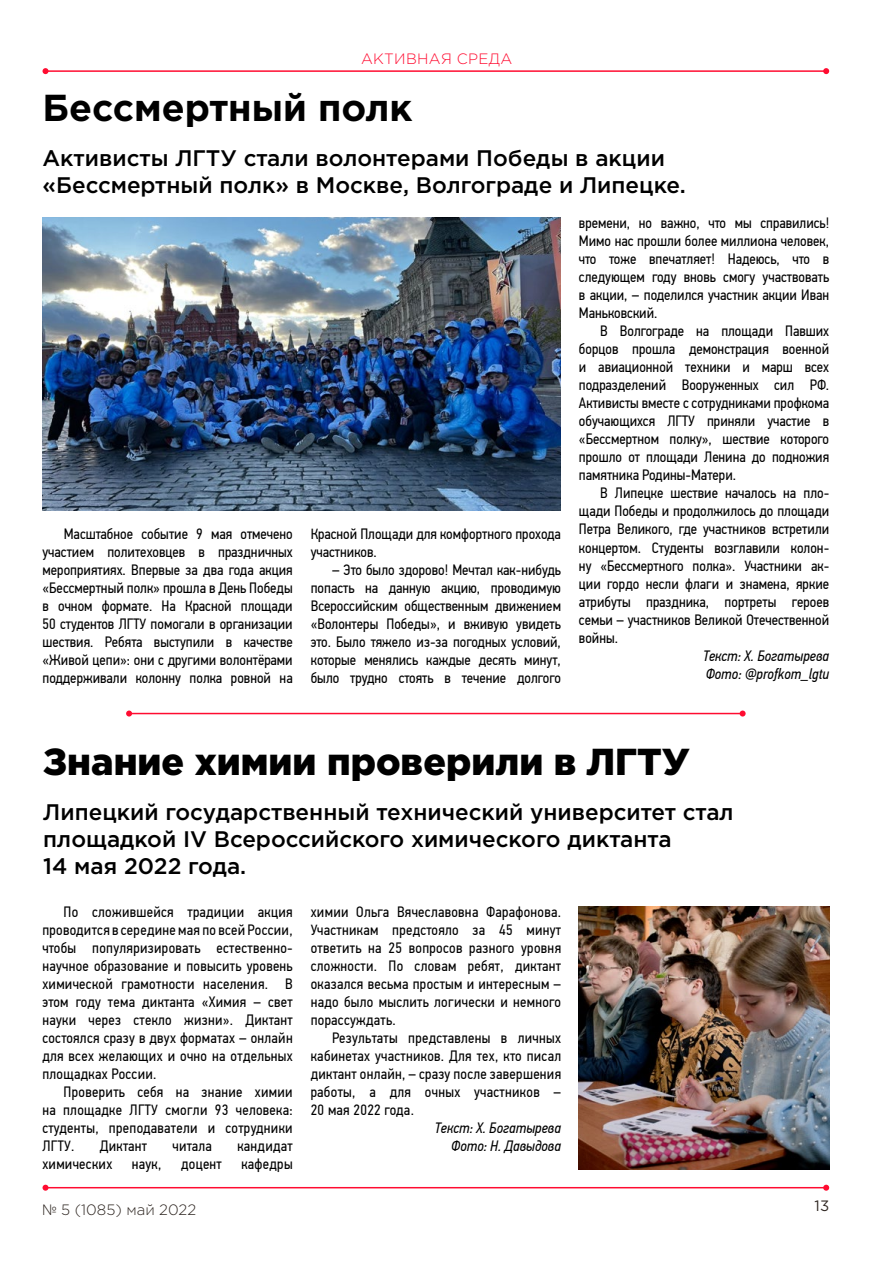
<style>
.page{position:relative;width:893px;height:1263px;background:#fff}
.page>*{position:absolute;margin:0;border:0;box-sizing:border-box;transform-origin:0 0}
.t1{font:900 37.5px "Gotham Pro";color:#000}
.t2{font:700 37.5px "Gotham Pro";color:#000}
.t3{font:500 22.5px/27px "Gotham Pro";color:#000}
.t4{font:15px/18px "PF Din Text Cond Pro";color:#000;text-align:justify}
.t5{font:italic 15px/18px "PF Din Text Cond Pro";color:#000}
.t6{font:15px "PF Din Text Cond Pro";letter-spacing:.02em;color:#000}
.t7{font:300 15px "Gotham Pro";color:#2f2722}
.t8{font:300 15px "Gotham Pro";letter-spacing:.02em;color:#ff0c31}
.t9{font:15px "Gotham Pro";color:#2f2722}
</style>
<div class="page">
<hr style="left:46px;top:70px;width:780px;height:2px;background:#ff0c31">
<svg style="left:43px;top:68px;width:6px;height:6px"></svg>
<svg style="left:823px;top:68px;width:6px;height:6px"></svg>
<hr style="left:46px;top:1187px;width:780px;height:1px;background:#ff0c31">
<svg style="left:43px;top:1185px;width:6px;height:6px"></svg>
<svg style="left:823px;top:1185px;width:6px;height:6px"></svg>
<img style="left:42px;top:218px;width:519px;height:292px">
<hr style="left:129px;top:713px;width:614px;height:1px;background:#ff0c31">
<svg style="left:126px;top:710px;width:6px;height:6px"></svg>
<svg style="left:740px;top:710px;width:6px;height:6px"></svg>
<img style="left:579px;top:906px;width:251px;height:263px">
<p class="t8" style="left:361px;top:50px;width:153px">АКТИВНАЯ СРЕДА</p>
<h1 class="t2" style="left:43px;top:86px;width:371px">Бессмертный полк</h1>
<h2 class="t3" style="left:43px;top:144px;width:645px">Активисты ЛГТУ стали волонтерами Победы в акции «Бессмертный полк» в Москве, Волгограде и Липецке.</h2>
<p class="t4" style="left:43px;top:524px;width:252px;text-indent:21px">Масштабное событие 9 мая отмечено участием политеховцев в праздничных мероприятиях. Впервые за два года акция «Бессмертный полк» прошла в День Победы в очном формате. На Красной площади 50 студентов ЛГТУ помогали в организации шествия. Ребята выступили в качестве «Живой цепи»: они с другими волонтёрами поддерживали колонну полка ровной на</p>
<p class="t4" style="left:311px;top:525px;width:252px">Красной Площади для комфортного прохода участников.</p>
<p class="t4" style="left:311px;top:561px;width:252px;text-indent:21px">– Это было здорово! Мечтал как-нибудь попасть на данную акцию, проводимую Всероссийским общественным движением «Волонтеры Победы», и вживую увидеть это. Было тяжело из-за погодных условий, которые менялись каждые десять минут, было трудно стоять в течение долгого</p>
<p class="t4" style="left:579px;top:214px;width:252px">времени, но важно, что мы справились!<br>Мимо нас прошли более миллиона человек, что тоже впечатляет! Надеюсь, что в следующем году вновь смогу участвовать в акции, – поделился участник акции Иван Маньковский.</p>
<p class="t4" style="left:579px;top:322px;width:252px;text-indent:21px">В Волгограде на площади Павших борцов прошла демонстрация военной и авиационной техники и марш всех подразделений Вооруженных сил РФ.<br>Активисты вместе с сотрудниками профкома обучающихся ЛГТУ приняли участие в «Бессмертном полку», шествие которого прошло от площади Ленина до подножия памятника Родины-Матери.</p>
<p class="t4" style="left:579px;top:484px;width:252px;text-indent:21px">В Липецке шествие началось на пло&shy;щади Победы и продолжилось до площади Петра Великого, где участников встретили концертом. Студенты возглавили колон&shy;ну «Бессмертного полка». Участники ак&shy;ции гордо несли флаги и знамена, яркие атрибуты праздника, портреты героев семьи – участников Великой Отечественной войны.</p>
<p class="t5" style="left:703px;top:646px;width:128px">Текст: Х. Богатырева<br>Фото: @profkom_lgtu</p>
<h1 class="t1" style="left:43px;top:740px;width:648px">Знание химии проверили в ЛГТУ</h1>
<h2 class="t3" style="left:43px;top:798px;width:692px">Липецкий государственный технический университет стал площадкой IV Всероссийского химического диктанта<br>14 мая 2022 года.</h2>
<p class="t4" style="left:42px;top:903px;width:252px;text-indent:21px">По сложившейся традиции акция проводится в середине мая по всей России, чтобы популяризировать естественно&shy;научное образование и повысить уровень химической грамотности населения. В этом году тема диктанта «Химия – свет науки через стекло жизни». Диктант состоялся сразу в двух форматах – онлайн для всех желающих и очно на отдельных площадках России.</p>
<p class="t4" style="left:42px;top:1083px;width:252px;text-indent:21px">Проверить себя на знание химии на площадке ЛГТУ смогли 93 человека: студенты, преподаватели и сотрудники ЛГТУ.</p>
<p class="t4" style="left:311px;top:903px;width:252px">химии Ольга Вячеславовна Фарафонова.<br>Участникам предстояло за 45 минут ответить на 25 вопросов разного уровня сложности. По словам ребят, диктант оказался весьма простым и интересным – надо было мыслить логически и немного порассуждать.</p>
<p class="t4" style="left:311px;top:1029px;width:252px;text-indent:21px">Результаты представлены в личных кабинетах участников. Для тех, кто писал диктант онлайн, – сразу после завершения работы, а для очных участников – 20 мая 2022 года.</p>
<p class="t5" style="left:435px;top:1119px;width:128px;text-align:right">Текст: Х. Богатырева<br>Фото: Н. Давыдова</p>
<p class="t6" style="left:100px;top:1137px;width:49px">Диктант</p>
<p class="t4" style="left:172px;top:1137px;width:41px">читала</p>
<p class="t6" style="left:237px;top:1137px;width:57px">кандидат</p>
<p class="t6" style="left:42px;top:1155px;width:71px">химических</p>
<p class="t4" style="left:132px;top:1155px;width:31px">наук,</p>
<p class="t4" style="left:181px;top:1155px;width:42px">доцент</p>
<p class="t6" style="left:241px;top:1155px;width:53px">кафедры</p>
<p class="t7" style="left:42px;top:1202px;width:155px">№ 5 (1085) май 2022</p>
<p class="t9" style="left:815px;top:1197px;width:16px">13</p>
</div>
